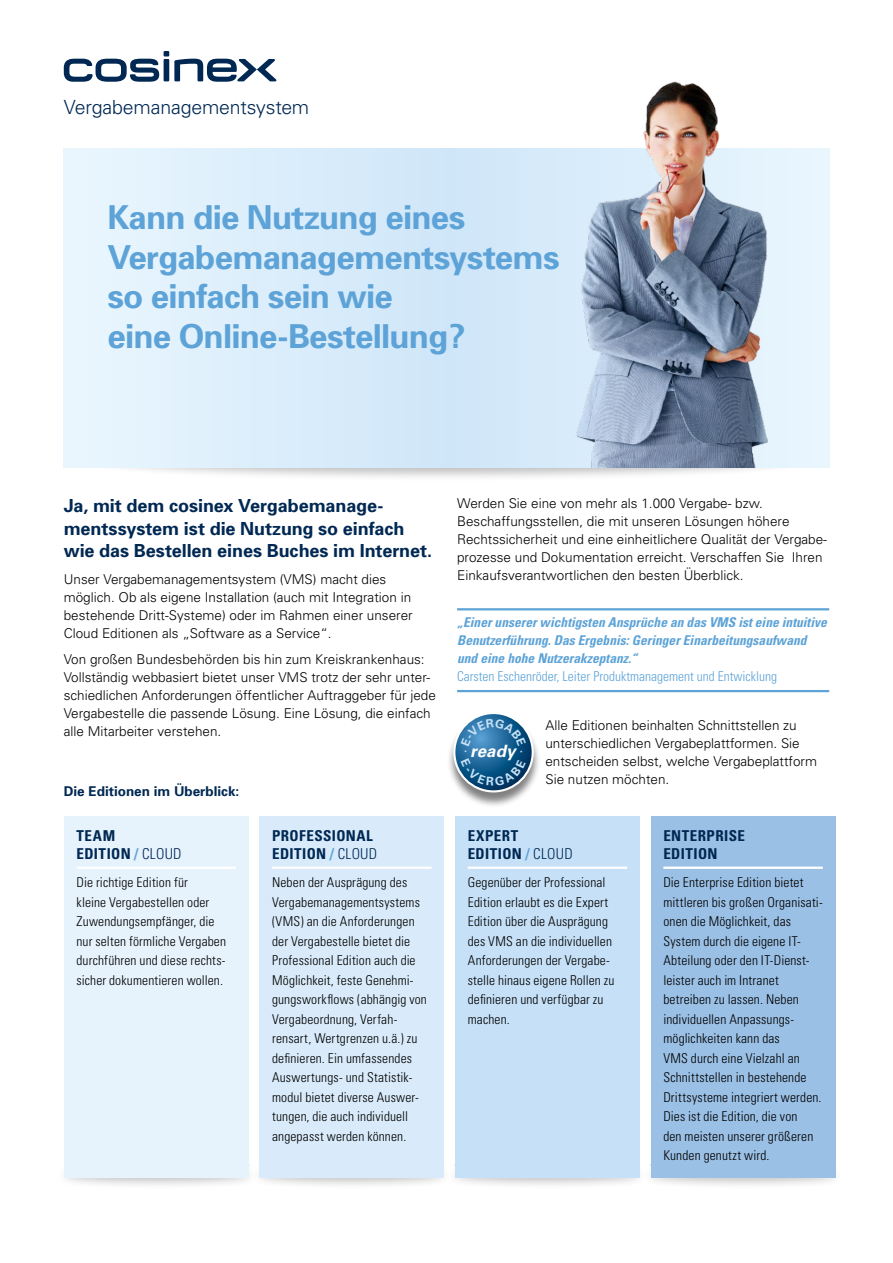
<style>
.page{position:relative;width:893px;height:1263px;background:#fff}
.page>*{position:absolute;margin:0;border:0;box-sizing:border-box;transform-origin:0 0}
.t1{font:700 33px/39.6px "Univers";letter-spacing:-.025em;color:#5da3d7}
.t2{font:300 19.5px "Univers";letter-spacing:-.01em;color:#002853}
.t3{font:700 18px/22.5px "Univers";letter-spacing:-.005em;color:#002853}
.t4{font:italic 700 16.8px "Univers";color:#fff}
.t5{font:700 condensed 15px/18px "Univers";letter-spacing:.03em;color:#002853}
.t6{font:300 condensed 13.5px/19.5px "Univers";letter-spacing:.01em;color:#000}
.t7{font:300 13.5px/18px "Univers";color:#000}
.t8{font:italic 700 condensed 13.5px/18px "Univers";color:#5da3d7}
.t9{font:300 condensed 13.5px "Univers";color:#5da3d7}
.t10{font:700 13.5px "Univers";color:#002853}
.s1{color:#5da3d7}
.s2{font-weight:300}
.s3{font-size:16.95px}
</style>
<div class="page">
<svg style="left:64px;top:51px;width:212px;height:31px"></svg>
<div style="left:56px;top:1161px;width:202px;height:29px;background:#000;opacity:.25"></div>
<div style="left:250px;top:1161px;width:202px;height:29px;background:#000;opacity:.25"></div>
<div style="left:446px;top:1161px;width:202px;height:29px;background:#000;opacity:.25"></div>
<div style="left:642px;top:1161px;width:202px;height:29px;background:#000;opacity:.25"></div>
<div style="left:86px;top:433px;width:721px;height:49px;background:#000;opacity:.25"></div>
<div style="left:64px;top:816px;width:185px;height:362px;background:#e6f2fc"></div>
<hr style="left:77px;top:866px;width:159px;height:3px;background:#fff">
<div style="left:259px;top:816px;width:185px;height:362px;background:#d9ebfa"></div>
<hr style="left:272px;top:866px;width:160px;height:3px;background:#fff">
<div style="left:455px;top:816px;width:185px;height:362px;background:#c6e1f7"></div>
<hr style="left:468px;top:866px;width:159px;height:3px;background:#fff">
<div style="left:651px;top:816px;width:185px;height:362px;background:#9bc0e5"></div>
<hr style="left:663px;top:866px;width:160px;height:3px;background:#fff">
<svg style="left:64px;top:149px;width:487px;height:319px;background:#daedfb"></svg>
<img style="left:551px;top:82px;width:279px;height:386px">
<hr style="left:457px;top:608px;width:372px;height:2px;background:#5da3d7">
<hr style="left:457px;top:690px;width:372px;height:2px;background:#5da3d7">
<div style="left:446px;top:714px;width:95px;height:94px;background:#000;opacity:.5"></div>
<svg style="left:454px;top:713px;width:79px;height:78px"></svg>
<div style="left:453px;top:712px;width:81px;height:80px;border:2px solid #fff;border-radius:50%"></div>
<svg style="left:461px;top:718px;width:65px;height:34px;background:#3b7ead"></svg>
<svg style="left:461px;top:758px;width:65px;height:28px;background:#195884"></svg>
<h2 class="t2" style="left:64px;top:95px;width:247px">Vergabemanagementsystem</h2>
<h1 class="t1" style="left:107px;top:196px;width:454px">Kann die Nutzung eines<br>Vergabemanagementsystems so einfach sein wie<br>eine Online-Bestellung?</h1>
<h3 class="t3" style="left:64px;top:494px;width:370px">Ja, mit dem cosinex Vergabemanage&shy;mentssystem ist die Nutzung so einfach wie das Bestellen eines Buches im Internet.</h3>
<p class="t7" style="left:64px;top:570px;width:350px">Unser Vergabemanagementsystem (VMS) macht dies möglich. Ob als eigene Installation (auch mit Integration in bestehende Dritt-Systeme) oder im Rahmen einer unserer Cloud Editionen als „Software as a Service“.</p>
<p class="t7" style="left:64px;top:650px;width:374px">Von großen Bundesbehörden bis hin zum Kreiskrankenhaus:<br>Vollständig webbasiert bietet unser VMS trotz der sehr unter&shy;schiedlichen Anforderungen öffentlicher Auftraggeber für jede Vergabestelle die passende Lösung. Eine Lösung, die einfach alle Mitarbeiter verstehen.</p>
<p class="t10" style="left:64px;top:782px;width:177px">Die Editionen im Überblick:</p>
<p class="t5" style="left:77px;top:827px;width:107px">TEAM<br>EDITION <span class="s1">/</span> <span class="s2">CLOUD</span></p>
<p class="t6" style="left:77px;top:873px;width:151px">Die richtige Edition für<br>kleine Vergabestellen oder<br>Zuwendungsempfänger, die nur selten förmliche Vergaben durchführen und diese rechts&shy;sicher dokumentieren wollen.</p>
<p class="t5" style="left:272px;top:827px;width:107px">PROFESSIONAL<br>EDITION <span class="s1">/</span> <span class="s2">CLOUD</span></p>
<p class="t6" style="left:272px;top:873px;width:156px">Neben der Ausprägung des<br>Vergabemanagementsystems (VMS) an die Anforderungen der Vergabestelle bietet die<br>Professional Edition auch die<br>Möglichkeit, feste Genehmi&shy;gungsworkflows (abhängig von<br>Vergabeordnung, Verfah&shy;rensart, Wertgrenzen u.ä.) zu definieren. Ein umfassendes<br>Auswertungs- und Statistik&shy;modul bietet diverse Auswer&shy;tungen, die auch individuell angepasst werden können.</p>
<p class="t7" style="left:457px;top:494px;width:371px">Werden Sie eine von mehr als 1.000 Vergabe- bzw.<br>Beschaffungsstellen, die mit unseren Lösungen höhere Rechtssicherheit und eine einheitlichere Qualität der Vergabe&shy;prozesse und Dokumentation erreicht. Verschaffen Sie Ihren Einkaufsverantwortlichen den besten Überblick.</p>
<p class="t8" style="left:457px;top:614px;width:371px">„Einer unserer wichtigsten Ansprüche an das VMS ist eine intuitive<br>Benutzerführung. Das Ergebnis: Geringer Einarbeitungsaufwand und eine hohe Nutzerakzeptanz.“</p>
<p class="t9" style="left:457px;top:669px;width:321px">Carsten Eschenröder, Leiter Produktmanagement und Entwicklung</p>
<p class="t4" style="left:470px;top:741px;width:47px">rea<span class="s3">dy</span></p>
<p class="t7" style="left:545px;top:716px;width:273px">Alle Editionen beinhalten Schnittstellen zu unterschiedlichen Vergabeplattformen. Sie entscheiden selbst, welche Vergabeplattform Sie nutzen möchten.</p>
<p class="t5" style="left:468px;top:827px;width:107px">EXPERT<br>EDITION <span class="s1">/</span> <span class="s2">CLOUD</span></p>
<p class="t6" style="left:468px;top:873px;width:148px">Gegenüber der Professional<br>Edition erlaubt es die Expert<br>Edition über die Ausprägung des VMS an die individuellen<br>Anforderungen der Vergabe&shy;stelle hinaus eigene Rollen zu definieren und verfügbar zu machen.</p>
<p class="t5" style="left:663px;top:827px;width:83px">ENTERPRISE<br>EDITION</p>
<p class="t6" style="left:663px;top:873px;width:161px">Die Enterprise Edition bietet mittleren bis großen Organisati&shy;onen die Möglichkeit, das<br>System durch die eigene IT-<br>Abteilung oder den IT-Dienst&shy;leister auch im Intranet betreiben zu lassen. Neben individuellen Anpassungs&shy;möglichkeiten kann das<br>VMS durch eine Vielzahl an<br>Schnittstellen in bestehende<br>Drittsysteme integriert werden.<br>Dies ist die Edition, die von<br>den meisten unserer größeren<br>Kunden genutzt wird.</p>
</div>
